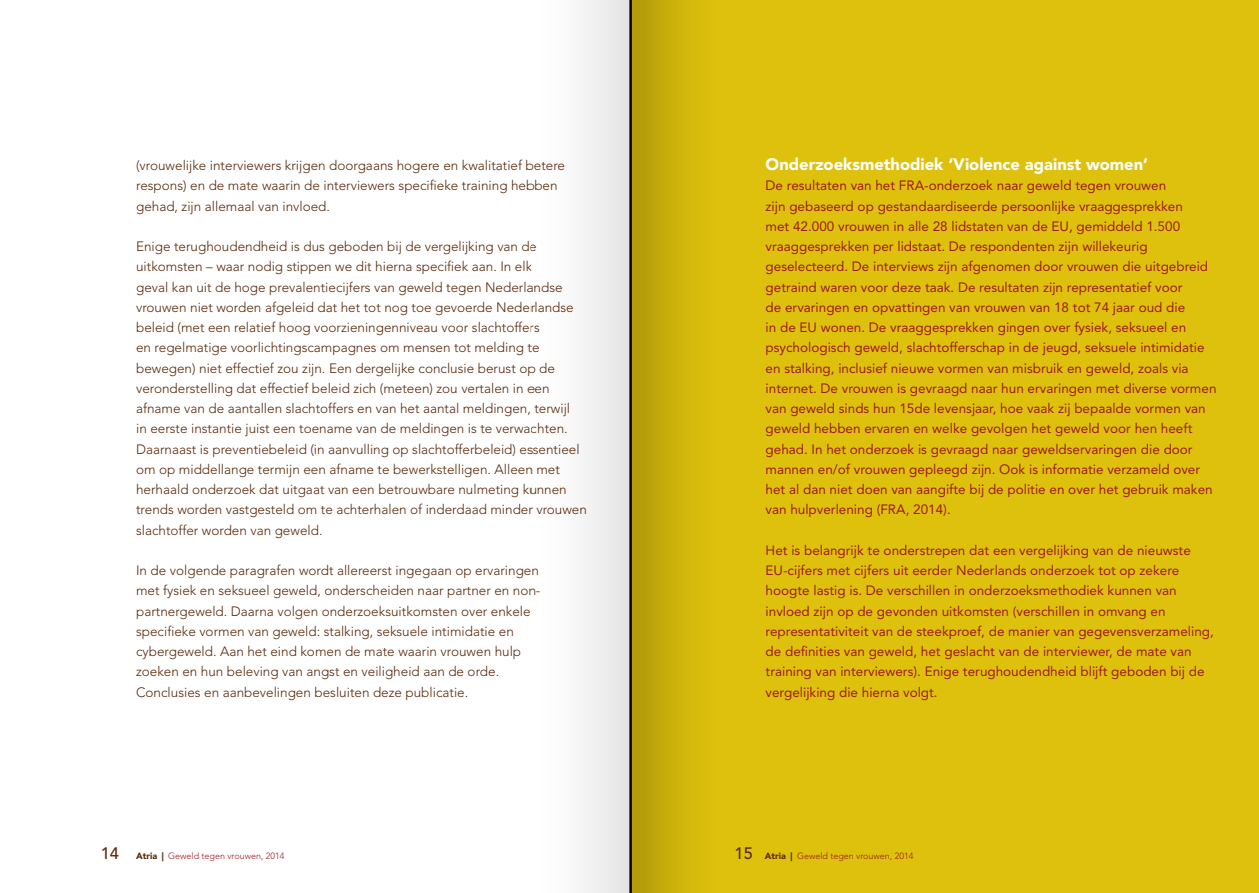
<style>
.page{position:relative;width:1259px;height:893px;background:#fff}
.page>*{position:absolute;margin:0;border:0;box-sizing:border-box;transform-origin:0 0}
.t1{font:900 16.5px "Avenir LT Std";color:#fff}
.t2{font:13.5px/20.2px "Avenir LT Std";color:#a01a20}
.t3{font:300 13.5px/20.2px "Avenir LT Std";color:#5a290a}
.t4{font:300 9px "Avenir LT Std";color:#a01a20}
.s1{font-weight:500;font-size:16.5px;color:#5a290a}
.s2{font-weight:900;color:#5a290a}
</style>
<div class="page">
<div style="left:724px;top:0;width:535px;height:893px;background:#dec10d"></div>
<hr style="left:629px;top:0;width:2px;height:893px;background:#000">
<div style="left:631px;top:0;width:93px;height:893px;background:linear-gradient(to right,#b39b0a,#e4c70d)"></div>
<div style="left:532px;top:0;width:98px;height:893px;background:linear-gradient(to right,#fff,#e5e5e5)"></div>
<p class="t3" style="left:136px;top:155px;width:430px">(vrouwelijke interviewers krijgen doorgaans hogere en kwalitatief betere respons) en de mate waarin de interviewers specifieke training hebben gehad, zijn allemaal van invloed.</p>
<p class="t3" style="left:136px;top:236px;width:452px">Enige terughoudendheid is dus geboden bij de vergelijking van de uitkomsten – waar nodig stippen we dit hierna specifiek aan. In elk<br>geval kan uit de hoge prevalentiecijfers van geweld tegen Nederlandse vrouwen niet worden afgeleid dat het tot nog toe gevoerde Nederlandse beleid (met een relatief hoog voorzieningenniveau voor slachtoffers<br>en regelmatige voorlichtingscampagnes om mensen tot melding te bewegen) niet effectief zou zijn. Een dergelijke conclusie berust op de veronderstelling dat effectief beleid zich (meteen) zou vertalen in een afname van de aantallen slachtoffers en van het aantal meldingen, terwijl<br>in eerste instantie juist een toename van de meldingen is te verwachten.<br>Daarnaast is preventiebeleid (in aanvulling op slachtofferbeleid) essentieel om op middellange termijn een afname te bewerkstelligen. Alleen met herhaald onderzoek dat uitgaat van een betrouwbare nulmeting kunnen trends worden vastgesteld om te achterhalen of inderdaad minder vrouwen slachtoffer worden van geweld.</p>
<p class="t3" style="left:136px;top:560px;width:406px">In de volgende paragrafen wordt allereerst ingegaan op ervaringen met fysiek en seksueel geweld, onderscheiden naar partner en non&shy;partnergeweld. Daarna volgen onderzoeksuitkomsten over enkele specifieke vormen van geweld: stalking, seksuele intimidatie en cybergeweld. Aan het eind komen de mate waarin vrouwen hulp zoeken en hun beleving van angst en veiligheid aan de orde.<br>Conclusies en aanbevelingen besluiten deze publicatie.</p>
<p class="t1" style="left:765px;top:154px;width:384px">Onderzoeksmethodiek ‘Violence against women’</p>
<p class="t2" style="left:765px;top:176px;width:452px">De resultaten van het FRA-onderzoek naar geweld tegen vrouwen<br>zijn gebaseerd op gestandaardiseerde persoonlijke vraaggesprekken<br>met 42.000 vrouwen in alle 28 lidstaten van de EU, gemiddeld 1.500 vraaggesprekken per lidstaat. De respondenten zijn willekeurig geselecteerd. De interviews zijn afgenomen door vrouwen die uitgebreid getraind waren voor deze taak. De resultaten zijn representatief voor<br>de ervaringen en opvattingen van vrouwen van 18 tot 74 jaar oud die<br>in de EU wonen. De vraaggesprekken gingen over fysiek, seksueel en psychologisch geweld, slachtofferschap in de jeugd, seksuele intimidatie en stalking, inclusief nieuwe vormen van misbruik en geweld, zoals via internet. De vrouwen is gevraagd naar hun ervaringen met diverse vormen van geweld sinds hun 15de levensjaar, hoe vaak zij bepaalde vormen van geweld hebben ervaren en welke gevolgen het geweld voor hen heeft gehad. In het onderzoek is gevraagd naar geweldservaringen die door mannen en/of vrouwen gepleegd zijn. Ook is informatie verzameld over het al dan niet doen van aangifte bij de politie en over het gebruik maken van hulpverlening (FRA, 2014).</p>
<p class="t2" style="left:765px;top:540px;width:450px">Het is belangrijk te onderstrepen dat een vergelijking van de nieuwste EU-cijfers met cijfers uit eerder Nederlands onderzoek tot op zekere hoogte lastig is. De verschillen in onderzoeksmethodiek kunnen van invloed zijn op de gevonden uitkomsten (verschillen in omvang en representativiteit van de steekproef, de manier van gegevensverzameling, de definities van geweld, het geslacht van de interviewer, de mate van training van interviewers). Enige terughoudendheid blijft geboden bij de vergelijking die hierna volgt.</p>
<p class="t4" style="left:101px;top:850px;width:185px"><span class="s1">14</span> <span class="s2">Atria |</span> Geweld tegen vrouwen, 2014</p>
<p class="t4" style="left:734px;top:850px;width:180px"><span class="s1">15</span> <span class="s2">Atria |</span> Geweld tegen vrouwen, 2014</p>
</div>
